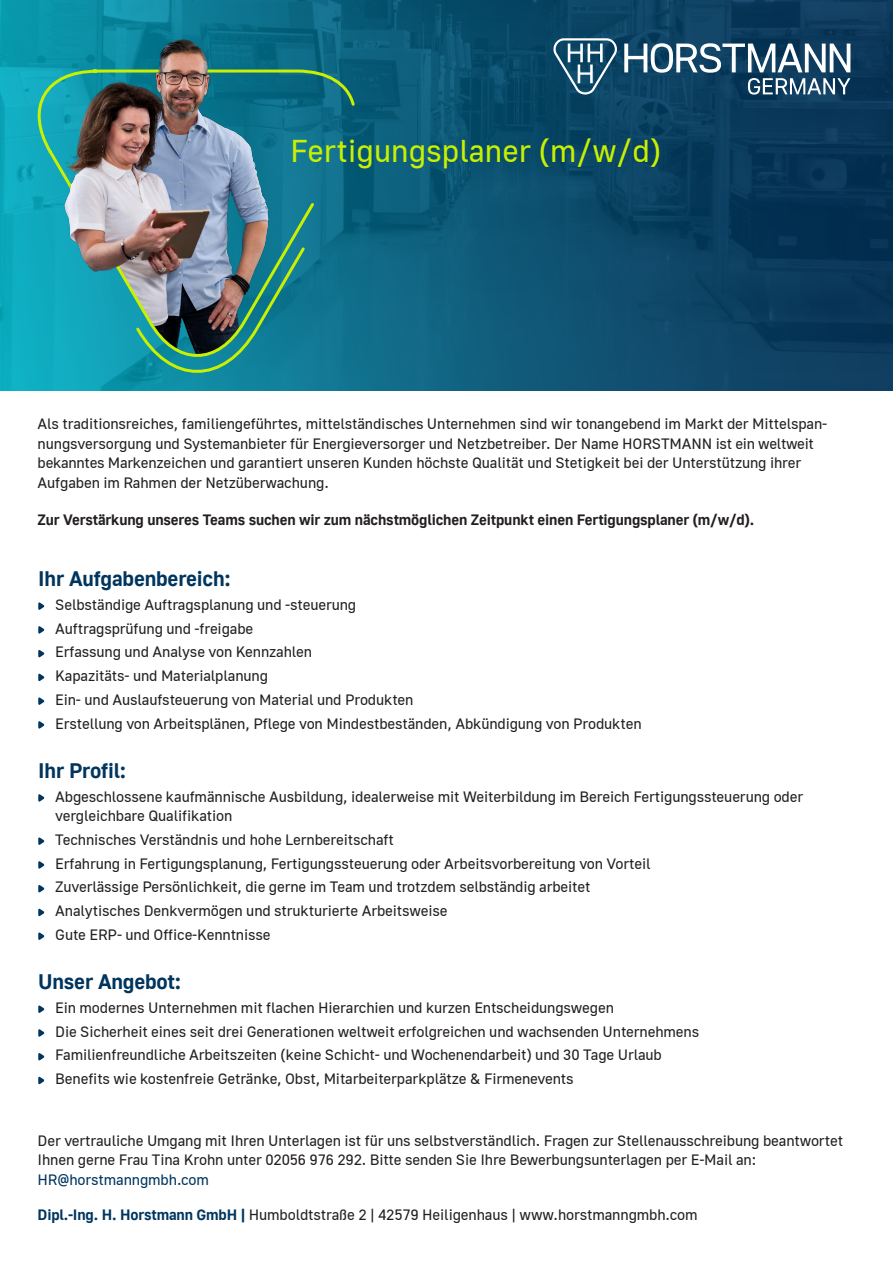
<style>
.page{position:relative;width:893px;height:1263px;background:#fff}
.page>*{position:absolute;margin:0;border:0;box-sizing:border-box;transform-origin:0 0}
.Titel_21pt{font:31.5px "Golos UI";color:#c8f000}
.Headline_14pt{font:700 21px "Golos UI";letter-spacing:-.01em;color:#01355e}
.Copy_10pt{font:15px/19.5px "Golos UI";letter-spacing:-.01em;color:#231f20}
.Stellenanzeige_10pt{font:700 15px "Golos UI";letter-spacing:-.01em;color:#231f20}
.s1{color:#01355e}
.s2{font-weight:700;color:#01355e}
</style>
<div class="page">
<svg style="left:0;top:0;width:893px;height:390px;background:#0b5170"></svg>
<svg style="left:24px;top:68px;width:333px;height:303px;background:#1c889c"></svg>
<svg style="left:134px;top:245px;width:173px;height:140px;background:#367d7e"></svg>
<img style="left:51px;top:22px;width:175px;height:263px">
<svg style="left:38px;top:602px;width:6px;height:8px"></svg>
<svg style="left:38px;top:626px;width:6px;height:8px"></svg>
<svg style="left:38px;top:650px;width:6px;height:8px"></svg>
<svg style="left:38px;top:673px;width:6px;height:8px"></svg>
<svg style="left:38px;top:697px;width:6px;height:8px"></svg>
<svg style="left:38px;top:721px;width:6px;height:8px"></svg>
<svg style="left:38px;top:794px;width:6px;height:8px"></svg>
<svg style="left:38px;top:837px;width:6px;height:8px"></svg>
<svg style="left:38px;top:861px;width:6px;height:8px"></svg>
<svg style="left:38px;top:885px;width:6px;height:8px"></svg>
<svg style="left:38px;top:908px;width:6px;height:8px"></svg>
<svg style="left:38px;top:932px;width:6px;height:8px"></svg>
<svg style="left:38px;top:1005px;width:6px;height:8px"></svg>
<svg style="left:38px;top:1029px;width:6px;height:8px"></svg>
<svg style="left:38px;top:1053px;width:6px;height:8px"></svg>
<svg style="left:38px;top:1076px;width:6px;height:8px"></svg>
<svg style="left:553px;top:38px;width:297px;height:57px"></svg>
<p class="Titel_21pt" style="left:290px;top:133px;width:372px">Fertigungsplaner (m/w/d)</p>
<p class="Copy_10pt" style="left:38px;top:414px;width:791px">Als traditionsreiches, familiengeführtes, mittelständisches Unternehmen sind wir tonangebend im Markt der Mittelspan&shy;nungsversorgung und Systemanbieter für Energieversorger und Netzbetreiber. Der Name HORSTMANN ist ein weltweit bekanntes Markenzeichen und garantiert unseren Kunden höchste Qualität und Stetigkeit bei der Unterstützung ihrer Aufgaben im Rahmen der Netzüberwachung.</p>
<p class="Stellenanzeige_10pt" style="left:38px;top:511px;width:718px">Zur Verstärkung unseres Teams suchen wir zum nächstmöglichen Zeitpunkt einen Fertigungsplaner (m/w/d).</p>
<p class="Headline_14pt" style="left:38px;top:567px;width:194px">Ihr Aufgabenbereich:</p>
<p class="Copy_10pt" style="left:55px;top:595px;width:302px">Selbständige Auftragsplanung und -steuerung</p>
<p class="Copy_10pt" style="left:55px;top:618px;width:200px">Auftragsprüfung und -freigabe</p>
<p class="Copy_10pt" style="left:55px;top:642px;width:258px">Erfassung und Analyse von Kennzahlen</p>
<p class="Copy_10pt" style="left:55px;top:666px;width:214px">Kapazitäts- und Materialplanung</p>
<p class="Copy_10pt" style="left:55px;top:690px;width:360px">Ein- und Auslaufsteuerung von Material und Produkten</p>
<p class="Copy_10pt" style="left:55px;top:713px;width:588px">Erstellung von Arbeitsplänen, Pflege von Mindestbeständen, Abkündigung von Produkten</p>
<p class="Headline_14pt" style="left:38px;top:758px;width:89px">Ihr Profil:</p>
<p class="Copy_10pt" style="left:55px;top:786px;width:749px">Abgeschlossene kaufmännische Ausbildung, idealerweise mit Weiterbildung im Bereich Fertigungssteuerung oder vergleichbare Qualifikation</p>
<p class="Copy_10pt" style="left:55px;top:830px;width:340px">Technisches Verständnis und hohe Lernbereitschaft</p>
<p class="Copy_10pt" style="left:55px;top:853px;width:597px">Erfahrung in Fertigungsplanung, Fertigungssteuerung oder Arbeitsvorbereitung von Vorteil</p>
<p class="Copy_10pt" style="left:55px;top:877px;width:537px">Zuverlässige Persönlichkeit, die gerne im Team und trotzdem selbständig arbeitet</p>
<p class="Copy_10pt" style="left:55px;top:901px;width:394px">Analytisches Denkvermögen und strukturierte Arbeitsweise</p>
<p class="Copy_10pt" style="left:55px;top:925px;width:217px">Gute ERP- und Office-Kenntnisse</p>
<p class="Headline_14pt" style="left:38px;top:970px;width:145px">Unser Angebot:</p>
<p class="Copy_10pt" style="left:55px;top:998px;width:560px">Ein modernes Unternehmen mit flachen Hierarchien und kurzen Entscheidungswegen</p>
<p class="Copy_10pt" style="left:55px;top:1021px;width:645px">Die Sicherheit eines seit drei Generationen weltweit erfolgreichen und wachsenden Unternehmens</p>
<p class="Copy_10pt" style="left:55px;top:1045px;width:608px">Familienfreundliche Arbeitszeiten (keine Schicht- und Wochenendarbeit) und 30 Tage Urlaub</p>
<p class="Copy_10pt" style="left:55px;top:1069px;width:520px">Benefits wie kostenfreie Getränke, Obst, Mitarbeiterparkplätze &amp; Firmenevents</p>
<p class="Copy_10pt" style="left:38px;top:1130px;width:807px">Der vertrauliche Umgang mit Ihren Unterlagen ist für uns selbstverständlich. Fragen zur Stellenausschreibung beantwortet<br>Ihnen gerne Frau Tina Krohn unter 02056 976 292. Bitte senden Sie Ihre Bewerbungsunterlagen per E-Mail an:<br><span class="s1">HR@horstmanngmbh.com</span></p>
<p class="Copy_10pt" style="left:38px;top:1205px;width:661px"><span class="s2">Dipl.-Ing. H. Horstmann GmbH |</span> Humboldtstraße 2 | 42579 Heiligenhaus | www.horstmanngmbh.com</p>
</div>
